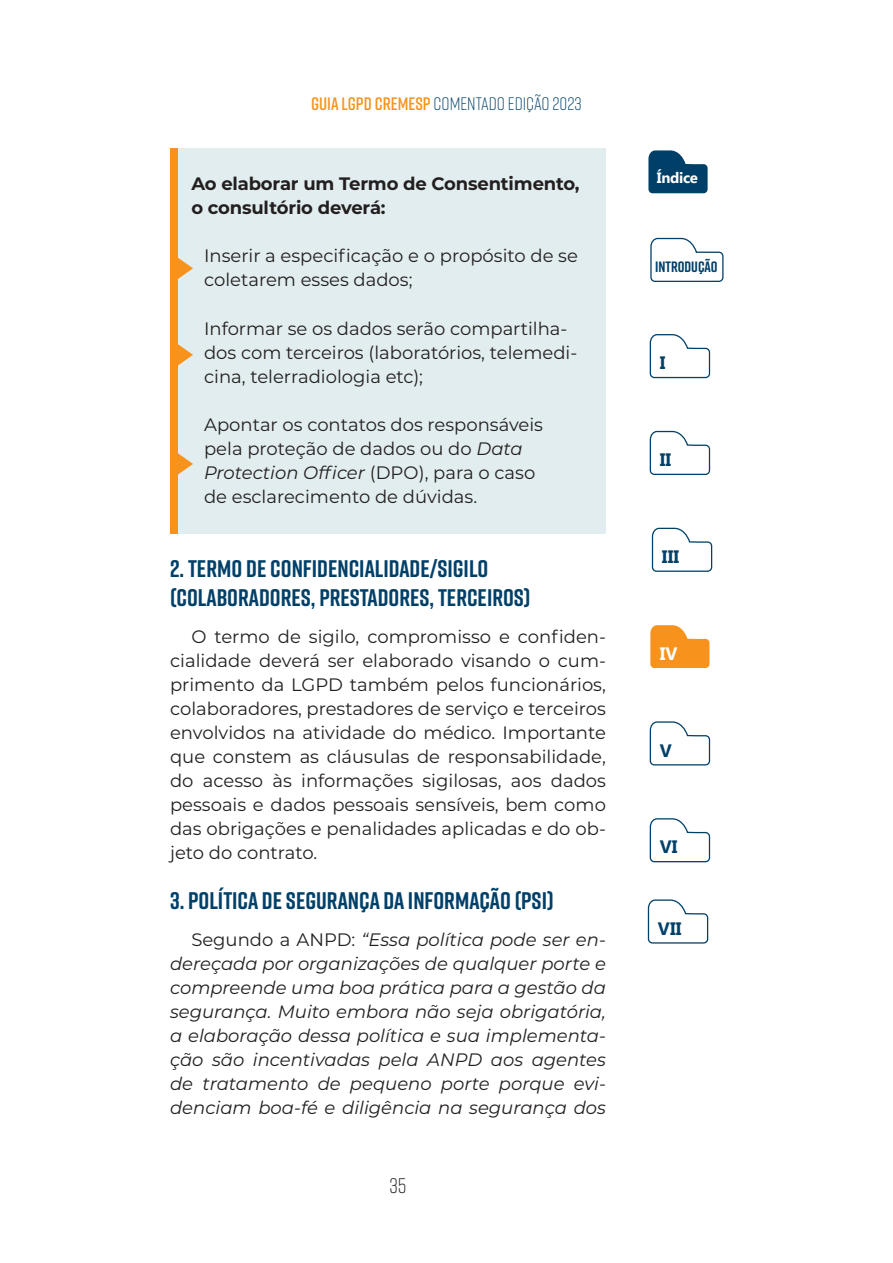
<style>
.page{position:relative;width:893px;height:1263px;background:#fff}
.page>*{position:absolute;margin:0;border:0;box-sizing:border-box;transform-origin:0 0}
.t1{font:700 24px/28.8px "Rift";color:#004068}
.t2{font:300 21px "Rift";color:#231f20}
.t3{font:18px/24px "Montserrat";color:#231f20}
.t4{font:italic 18px/24px "Montserrat";color:#231f20;text-align:justify}
.t5{font:700 18px/24px "Montserrat";letter-spacing:-.01em;color:#231f20}
.t6{font:300 18px "Rift";color:#004068}
.t7{font:700 18px "Microsoft Phags Pa";color:#004068}
.t8{font:700 18px "Microsoft Phags Pa";color:#fff}
.t9{font:700 15px "Rift";color:#004068}
.t10{font:700 15px "Microsoft Phags Pa";letter-spacing:-.02em;color:#fff}
.s1{font-weight:600;color:#f7931d}
.s2{font-style:italic}
.s3{font-style:normal}
</style>
<div class="page">
<svg style="left:649px;top:334px;width:62px;height:45px"></svg>
<svg style="left:650px;top:237px;width:74px;height:45px"></svg>
<svg style="left:649px;top:430px;width:62px;height:45px"></svg>
<svg style="left:651px;top:527px;width:62px;height:45px"></svg>
<svg style="left:650px;top:625px;width:59px;height:43px"></svg>
<svg style="left:649px;top:721px;width:62px;height:45px"></svg>
<svg style="left:649px;top:818px;width:62px;height:45px"></svg>
<svg style="left:648px;top:150px;width:60px;height:43px"></svg>
<svg style="left:647px;top:899px;width:62px;height:45px"></svg>
<div style="left:170px;top:148px;width:436px;height:386px;background:#e1edee"></div>
<div style="left:171px;top:148px;width:7px;height:386px;background:#f7931d"></div>
<svg style="left:178px;top:257px;width:15px;height:22px"></svg>
<svg style="left:178px;top:344px;width:15px;height:22px"></svg>
<svg style="left:178px;top:453px;width:15px;height:22px"></svg>
<p class="t6" style="left:311px;top:91px;width:272px"><span class="s1">GUIA LGPD CREMESP</span> COMENTADO EDIÇÃO 2023</p>
<p class="t5" style="left:191px;top:171px;width:390px">Ao elaborar um Termo de Consentimento, o consultório deverá:</p>
<p class="t3" style="left:204px;top:243px;width:375px">Inserir a especificação e o propósito de se coletarem esses dados;</p>
<p class="t3" style="left:204px;top:315px;width:375px">Informar se os dados serão compartilha&shy;dos com terceiros (laboratórios, telemedi&shy;cina, telerradiologia etc);</p>
<p class="t3" style="left:204px;top:412px;width:340px">Apontar os contatos dos responsáveis pela proteção de dados ou do <span class="s2">Data Protection Officer</span> (DPO), para o caso de esclarecimento de dúvidas.</p>
<h1 class="t1" style="left:170px;top:554px;width:362px">2. TERMO DE CONFIDENCIALIDADE/SIGILO (COLABORADORES, PRESTADORES, TERCEIROS)</h1>
<p class="t3" style="left:170px;top:624px;width:437px;text-align:justify;text-indent:21px">O termo de sigilo, compromisso e confiden&shy;cialidade deverá ser elaborado visando o cum&shy;primento da LGPD também pelos funcionários, colaboradores, prestadores de serviço e terceiros envolvidos na atividade do médico. Importante que constem as cláusulas de responsabilidade, do acesso às informações sigilosas, aos dados pessoais e dados pessoais sensíveis, bem como das obrigações e penalidades aplicadas e do ob&shy;jeto do contrato.</p>
<h1 class="t1" style="left:170px;top:886px;width:385px">3. POLÍTICA DE SEGURANÇA DA INFORMAÇÃO (PSI)</h1>
<p class="t4" style="left:170px;top:927px;width:437px;text-indent:21px"><span class="s3">Segundo a ANPD:</span> “Essa política pode ser en&shy;dereçada por organizações de qualquer porte e compreende uma boa prática para a gestão da segurança. Muito embora não seja obrigatória, a elaboração dessa política e sua implementa&shy;ção são incentivadas pela ANPD aos agentes de tratamento de pequeno porte porque evi&shy;denciam boa-fé e diligência na segurança dos</p>
<p class="t2" style="left:389px;top:1171px;width:19px">35</p>
<p class="t10" style="left:657px;top:167px;width:43px">Índice</p>
<p class="t9" style="left:655px;top:256px;width:64px">INTRODUÇÃO</p>
<p class="t7" style="left:660px;top:350px;width:7px">I</p>
<p class="t7" style="left:660px;top:447px;width:13px">II</p>
<p class="t7" style="left:662px;top:544px;width:19px">III</p>
<p class="t8" style="left:660px;top:640px;width:19px">IV</p>
<p class="t7" style="left:660px;top:737px;width:14px">V</p>
<p class="t7" style="left:660px;top:834px;width:19px">VI</p>
<p class="t7" style="left:658px;top:915px;width:25px">VII</p>
</div>
